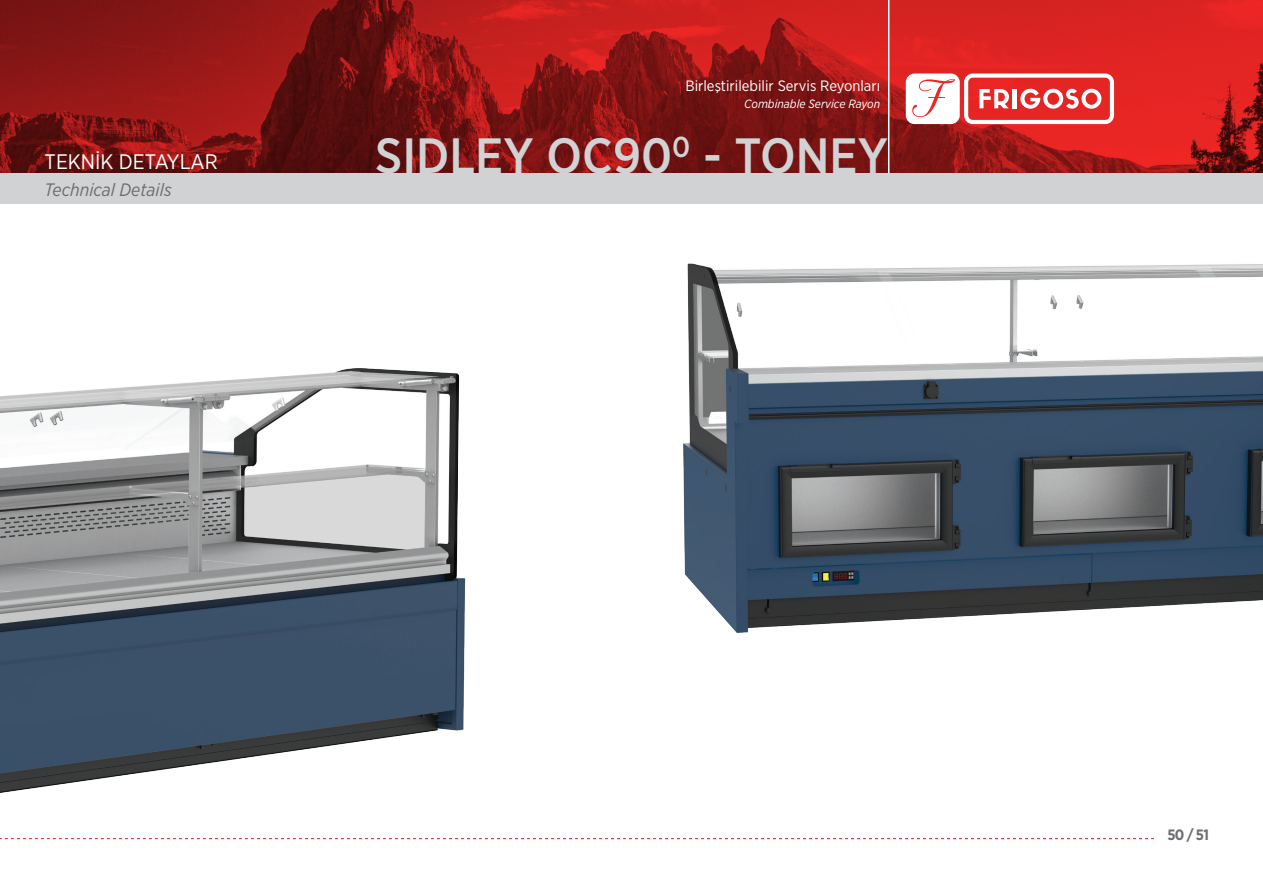
<style>
.page{position:relative;width:1263px;height:893px;background:#fff}
.page>*{position:absolute;margin:0;border:0;box-sizing:border-box;transform-origin:0 0}
.t1{font:500 49.5px "Gotham Narrow";color:#d1d2d4}
.t2{font:21px "Gotham Narrow";color:#fff}
.t3{font:italic 18px "Gotham Narrow";color:#6c6d70}
.t4{font:15px "Gotham Narrow";color:#fff}
.t5{font:700 15px "Gotham Narrow";color:#6c6d70}
.t6{font:italic 12px "Gotham Narrow";color:#fff}
</style>
<div class="page">
<svg style="left:0;top:838px;width:1154px;height:1px"></svg>
<img style="left:1px;top:0;width:1262px;height:173px">
<div style="left:1px;top:173px;width:1262px;height:31px;background:#d1d2d4"></div>
<hr style="left:888px;top:0;width:1px;height:173px;background:#fff">
<img style="left:684px;top:263px;width:579px;height:370px">
<img style="left:0;top:368px;width:466px;height:425px">
<div style="left:906px;top:74px;width:54px;height:50px;background:#fff;border-radius:9px"></div>
<svg style="left:912px;top:79px;width:43px;height:38px"></svg>
<svg style="left:964px;top:74px;width:150px;height:50px"></svg>
<p class="t2" style="left:45px;top:148px;width:175px">TEKNİK DETAYLAR</p>
<p class="t3" style="left:45px;top:178px;width:128px">Technical Details</p>
<p class="t4" style="left:685px;top:77px;width:196px">Birleştirilebilir Servis Reyonları</p>
<p class="t6" style="left:744px;top:97px;width:137px">Combinable Service Rayon</p>
<p class="t1" style="left:375px;top:125px;width:514px">SIDLEY OC90<sup>0</sup> - TONEY</p>
<p class="t5" style="left:1167px;top:825px;width:43px">50 / 51</p>
</div>
